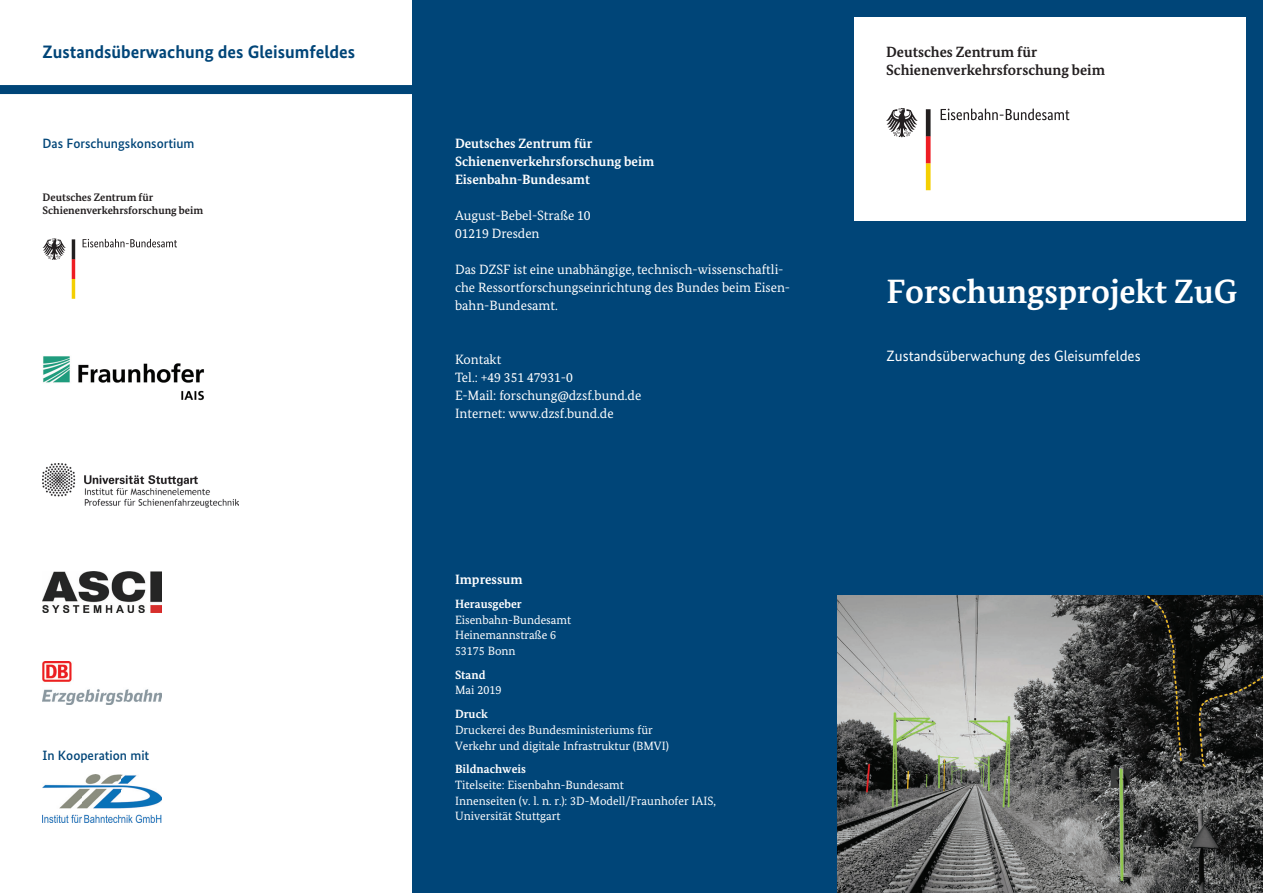
<style>
.page{position:relative;width:1263px;height:893px;background:#fff}
.page>*{position:absolute;margin:0;border:0;box-sizing:border-box;transform-origin:0 0}
.t1{font:700 33.75px "Bundes Serif";color:#fff}
.t2{font:700 18px "Bundes Sans";color:#004578}
.t3{font:15px "Bundes Sans";color:#fff}
.t4{font:700 14.85px/17.9px "Bundes Serif";color:#231f20}
.t5{font:13.5px/18px "Bundes Serif";color:#fff}
.t6{font:700 13.5px/18px "Bundes Serif";color:#fff}
.t7{font:500 13.5px "Bundes Sans";color:#004578}
.t8{font:12px/15.8px "Bundes Serif";color:#fff}
.t9{font:700 12px "Bundes Serif";color:#fff}
.t10{font:700 10.95px/13px "Bundes Serif";color:#231f20}
</style>
<div class="page">
<div style="left:412px;top:0;width:426px;height:893px;background:#004578"></div>
<div style="left:838px;top:0;width:425px;height:893px;background:#004578"></div>
<div style="left:855px;top:17px;width:391px;height:203px;background:#fff"></div>
<div style="left:854px;top:17px;width:251px;height:61px;background:#fff"></div>
<svg style="left:941px;top:109px;width:128px;height:11px"></svg>
<svg style="left:886px;top:108px;width:32px;height:29px"></svg>
<svg style="left:926px;top:109px;width:4px;height:81px"></svg>
<img style="left:838px;top:595px;width:425px;height:298px">
<div style="left:0;top:85px;width:412px;height:9px;background:#004578"></div>
<svg style="left:83px;top:239px;width:94px;height:8px"></svg>
<svg style="left:43px;top:238px;width:23px;height:22px"></svg>
<svg style="left:72px;top:239px;width:3px;height:60px"></svg>
<img style="left:43px;top:356px;width:161px;height:45px">
<img style="left:43px;top:463px;width:195px;height:45px">
<img style="left:43px;top:571px;width:119px;height:42px">
<img style="left:43px;top:661px;width:119px;height:43px">
<img style="left:43px;top:774px;width:119px;height:49px">
<h2 class="t2" style="left:43px;top:41px;width:314px">Zustandsüberwachung des Gleisumfeldes</h2>
<p class="t7" style="left:43px;top:135px;width:153px">Das Forschungskonsortium</p>
<p class="t10" style="left:43px;top:191px;width:162px">Deutsches Zentrum für<br>Schienenverkehrsforschung beim</p>
<p class="t7" style="left:43px;top:747px;width:108px">In Kooperation mit</p>
<p class="t6" style="left:455px;top:135px;width:201px">Deutsches Zentrum für<br>Schienenverkehrsforschung beim<br>Eisenbahn-Bundesamt</p>
<p class="t5" style="left:455px;top:207px;width:137px">August-Bebel-Straße 10<br>01219 Dresden</p>
<p class="t5" style="left:455px;top:261px;width:337px">Das DZSF ist eine unabhängige, technisch-wissenschaftli&shy;che Ressortforschungseinrichtung des Bundes beim Eisen&shy;bahn-Bundesamt.</p>
<p class="t5" style="left:455px;top:351px;width:188px">Kontakt<br>Tel.: +49 351 47931-0<br>E-Mail: forschung@dzsf.bund.de<br>Internet: www.dzsf.bund.de</p>
<p class="t6" style="left:455px;top:570px;width:69px">Impressum</p>
<p class="t9" style="left:455px;top:596px;width:68px">Herausgeber</p>
<p class="t8" style="left:455px;top:611px;width:118px">Eisenbahn-Bundesamt<br>Heinemannstraße 6<br>53175 Bonn</p>
<p class="t9" style="left:455px;top:667px;width:32px">Stand</p>
<p class="t8" style="left:455px;top:682px;width:48px">Mai 2019</p>
<p class="t9" style="left:455px;top:707px;width:34px">Druck</p>
<p class="t8" style="left:455px;top:722px;width:215px">Druckerei des Bundesministeriums für<br>Verkehr und digitale Infrastruktur (BMVI)</p>
<p class="t9" style="left:455px;top:762px;width:72px">Bildnachweis</p>
<p class="t8" style="left:455px;top:777px;width:262px">Titelseite: Eisenbahn-Bundesamt<br>Innenseiten (v. l. n. r.): 3D-Modell/Fraunhofer IAIS,<br>Universität Stuttgart</p>
<p class="t4" style="left:886px;top:43px;width:220px">Deutsches Zentrum für<br>Schienenverkehrsforschung beim</p>
<h1 class="t1" style="left:887px;top:271px;width:352px">Forschungsprojekt ZuG</h1>
<p class="t3" style="left:887px;top:347px;width:255px">Zustandsüberwachung des Gleisumfeldes</p>
</div>
